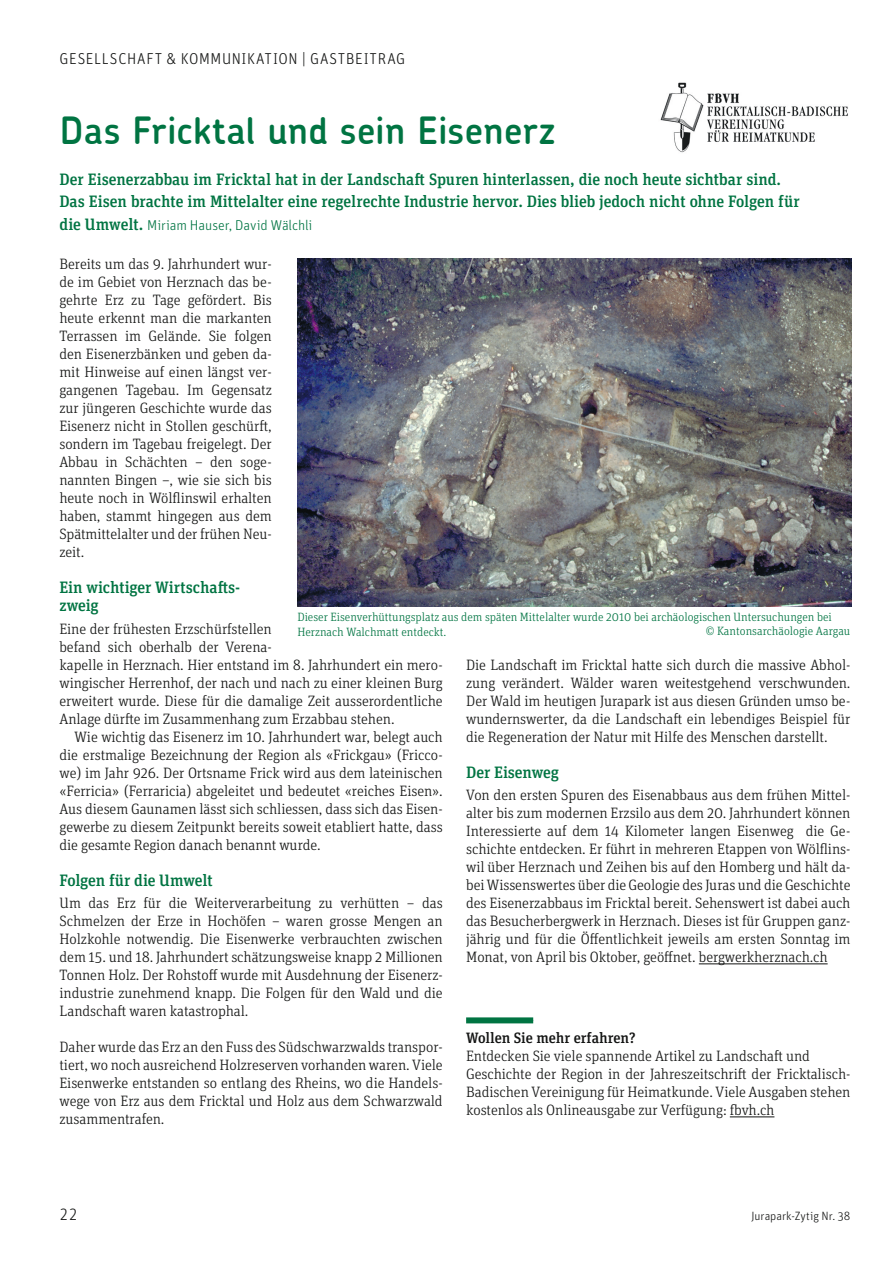
<style>
.page{position:relative;width:893px;height:1263px;background:#fff}
.page>*{position:absolute;margin:0;border:0;box-sizing:border-box;transform-origin:0 0}
.HEAD1_Chevin_neu{font:600 37.5px "Chevin";letter-spacing:.01em;color:#007442}
.LEAD_3zeilig_Unit_me{font:500 16.5px/18px "Unit Slab Pro";letter-spacing:-.005em;color:#007442}
.t1{font:300 16.5px "Unit OT";color:#131413;scale:.96 1}
._00_SPITZMARKEN_Unit{font:300 15.75px "Unit OT";letter-spacing:.045em;color:#131413;scale:.96 1}
.LEAD_3zeilig_Unit_me-2{font:300 15px/18px "Unit Slab Pro";letter-spacing:-.005em;color:#131413;text-align:justify}
.t2{font:500 15px "Unit Slab Pro";letter-spacing:-.005em;color:#131413}
.LEAD_3zeilig_Unit_me-3{font:300 14.25px "Unit OT";letter-spacing:-.01em;color:#007442}
.t3{font:300 12px/14.4px "Unit Slab Pro";color:#007442}
.t4{font:300 12px "Unit OT";color:#131413}
.s1{font-family:"Unit Slab Pro";font-weight:500;font-size:16.5px}
</style>
<div class="page">
<img style="left:297px;top:258px;width:554px;height:348px">
<img style="left:660px;top:82px;width:188px;height:71px">
<hr style="left:699px;top:963px;width:129px;height:1px;background:#131413">
<hr style="left:730px;top:1116px;width:44px;height:1px;background:#131413">
<div style="left:466px;top:1017px;width:67px;height:6px;background:#007442"></div>
<p class="_00_SPITZMARKEN_Unit" style="left:59px;top:49px;width:362px">GESELLSCHAFT &amp; KOMMUNIKATION | GASTBEITRAG</p>
<p class="HEAD1_Chevin_neu" style="left:60px;top:106px;width:496px">Das Fricktal und sein Eisenerz</p>
<p class="LEAD_3zeilig_Unit_me" style="left:59px;top:169px;width:723px">Der Eisenerzabbau im Fricktal hat in der Landschaft Spuren hinterlassen, die noch heute sichtbar sind.</p>
<p class="LEAD_3zeilig_Unit_me" style="left:59px;top:192px;width:742px">Das Eisen brachte im Mittelalter eine regelrechte Industrie hervor. Dies blieb jedoch nicht ohne Folgen für</p>
<p class="LEAD_3zeilig_Unit_me-3" style="left:59px;top:216px;width:254px"><span class="s1">die Umwelt.</span> Miriam Hauser, David Wälchli</p>
<p class="LEAD_3zeilig_Unit_me-2" style="left:59px;top:255px;width:214px">Bereits um das 9. Jahrhundert wur&shy;de im Gebiet von Herznach das be&shy;gehrte Erz zu Tage gefördert. Bis heute erkennt man die markanten Terrassen im Gelände. Sie folgen den Eisenerzbänken und geben da&shy;mit Hinweise auf einen längst ver&shy;gangenen Tagebau. Im Gegensatz zur jüngeren Geschichte wurde das Eisenerz nicht in Stollen geschürft, sondern im Tagebau freigelegt. Der Abbau in Schächten – den soge&shy;nannten Bingen –, wie sie sich bis heute noch in Wölflinswil erhalten haben, stammt hingegen aus dem Spätmittelalter und der frühen Neu&shy;zeit.</p>
<p class="LEAD_3zeilig_Unit_me" style="left:59px;top:578px;width:182px">Ein wichtiger Wirtschafts&shy;zweig</p>
<p class="LEAD_3zeilig_Unit_me-2" style="left:59px;top:619px;width:214px">Eine der frühesten Erzschürfstellen befand sich oberhalb der Verena-</p>
<p class="t3" style="left:297px;top:610px;width:536px">Dieser Eisenverhüttungsplatz aus dem späten Mittelalter wurde 2010 bei archäologischen Untersuchungen bei<br>Herznach Walchmatt entdeckt.</p>
<p class="LEAD_3zeilig_Unit_me-2" style="left:466px;top:655px;width:386px">Die Landschaft im Fricktal hatte sich durch die massive Abhol&shy;zung verändert. Wälder waren weitestgehend verschwunden.<br>Der Wald im heutigen Jurapark ist aus diesen Gründen umso be&shy;wundernswerter, da die Landschaft ein lebendiges Beispiel für die Regeneration der Natur mit Hilfe des Menschen darstellt.</p>
<p class="LEAD_3zeilig_Unit_me" style="left:466px;top:762px;width:94px">Der Eisenweg</p>
<p class="LEAD_3zeilig_Unit_me-2" style="left:466px;top:786px;width:386px">Von den ersten Spuren des Eisenabbaus aus dem frühen Mittel&shy;alter bis zum modernen Erzsilo aus dem 20. Jahrhundert können Interessierte auf dem 14 Kilometer langen Eisenweg die Ge&shy;schichte entdecken. Er führt in mehreren Etappen von Wölflins&shy;wil über Herznach und Zeihen bis auf den Homberg und hält da&shy;bei Wissenswertes über die Geologie des Juras und die Geschichte des Eisenerzabbaus im Fricktal bereit. Sehenswert ist dabei auch das Besucherbergwerk in Herznach. Dieses ist für Gruppen ganz&shy;jährig und für die Öffentlichkeit jeweils am ersten Sonntag im Monat, von April bis Oktober, geöffnet. bergwerkherznach.ch</p>
<p class="t3" style="left:706px;top:623px;width:146px">© Kantonsarchäologie Aargau</p>
<p class="LEAD_3zeilig_Unit_me-2" style="left:60px;top:655px;width:385px">kapelle in Herznach. Hier entstand im 8. Jahrhundert ein mero&shy;wingischer Herrenhof, der nach und nach zu einer kleinen Burg erweitert wurde. Diese für die damalige Zeit ausserordentliche Anlage dürfte im Zusammenhang zum Erzabbau stehen.</p>
<p class="LEAD_3zeilig_Unit_me-2" style="left:60px;top:727px;width:385px;text-indent:15px">Wie wichtig das Eisenerz im 10. Jahrhundert war, belegt auch die erstmalige Bezeichnung der Region als «Frickgau» (Fricco&shy;we) im Jahr 926. Der Ortsname Frick wird aus dem lateinischen «Ferricia» (Ferraricia) abgeleitet und bedeutet «reiches Eisen».<br>Aus diesem Gaunamen lässt sich schliessen, dass sich das Eisen&shy;gewerbe zu diesem Zeitpunkt bereits soweit etabliert hatte, dass die gesamte Region danach benannt wurde.</p>
<p class="LEAD_3zeilig_Unit_me" style="left:60px;top:870px;width:155px">Folgen für die Umwelt</p>
<p class="LEAD_3zeilig_Unit_me-2" style="left:60px;top:894px;width:385px">Um das Erz für die Weiterverarbeitung zu verhütten – das Schmelzen der Erze in Hochöfen – waren grosse Mengen an Holzkohle notwendig. Die Eisenwerke verbrauchten zwischen dem 15. und 18. Jahrhundert schätzungsweise knapp 2 Millionen Tonnen Holz. Der Rohstoff wurde mit Ausdehnung der Eisenerz&shy;industrie zunehmend knapp. Die Folgen für den Wald und die Landschaft waren katastrophal.</p>
<p class="LEAD_3zeilig_Unit_me-2" style="left:60px;top:1038px;width:385px">Daher wurde das Erz an den Fuss des Südschwarzwalds transpor&shy;tiert, wo noch ausreichend Holzreserven vorhanden waren. Viele Eisenwerke entstanden so entlang des Rheins, wo die Handels&shy;wege von Erz aus dem Fricktal und Holz aus dem Schwarzwald zusammentrafen.</p>
<p class="t2" style="left:466px;top:1027px;width:171px">Wollen Sie mehr erfahren?</p>
<p class="LEAD_3zeilig_Unit_me-2" style="left:466px;top:1047px;width:345px">Entdecken Sie viele spannende Artikel zu Landschaft und</p>
<p class="LEAD_3zeilig_Unit_me-2" style="left:466px;top:1065px;width:386px">Geschichte der Region in der Jahreszeitschrift der Fricktalisch-Badischen Vereinigung für Heimatkunde. Viele Ausgaben stehen kostenlos als Onlineausgabe zur Verfügung: fbvh.ch</p>
<p class="t1" style="left:60px;top:1204px;width:20px">22</p>
<p class="t4" style="left:751px;top:1208px;width:101px">Jurapark-Zytig Nr. 38</p>
</div>
